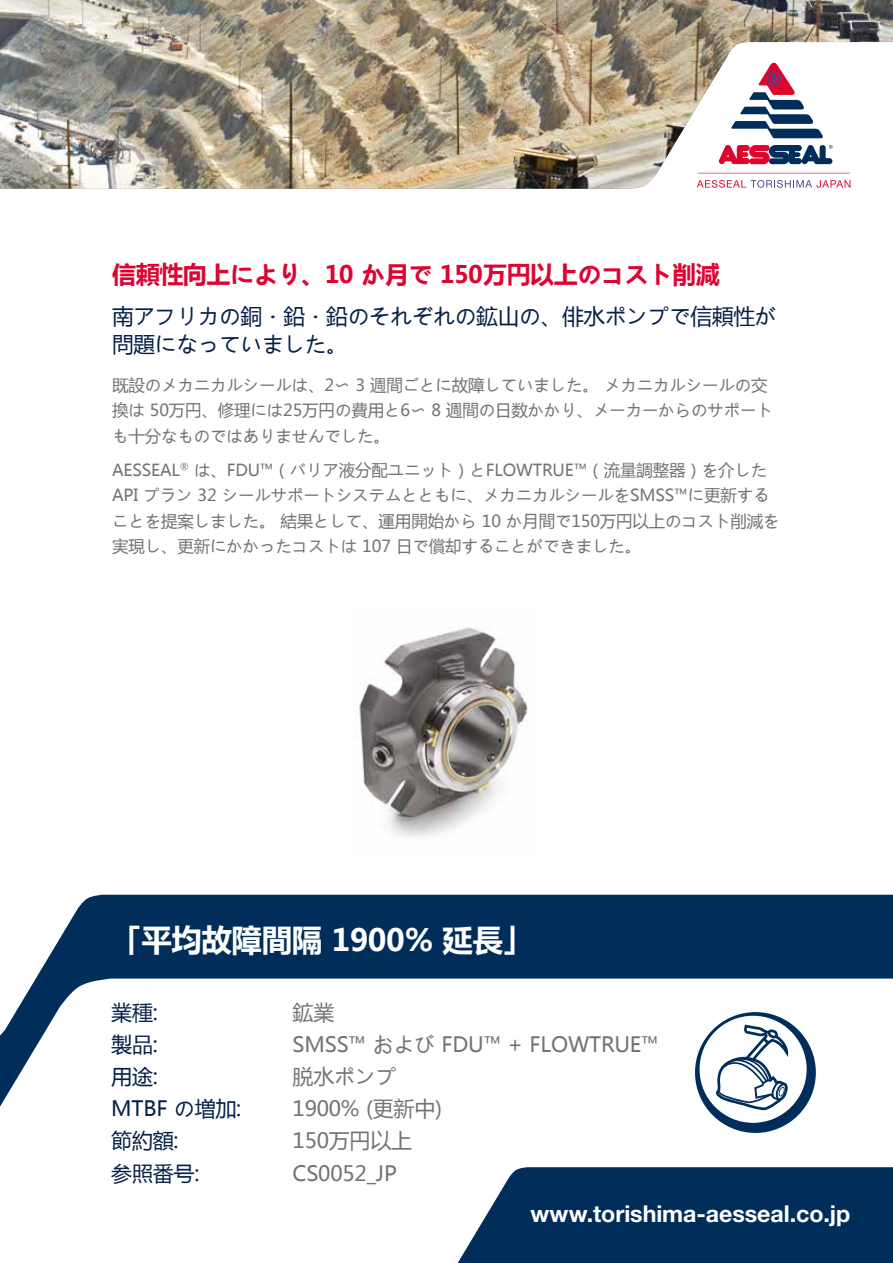
<style>
.page{position:relative;width:893px;height:1263px;background:#fff}
.page>*{position:absolute;margin:0;border:0;box-sizing:border-box;transform-origin:0 0}
.Case_Studies_White_H{font:700 30.6px "Microsoft Ya Hei";letter-spacing:-.015em;color:#fff}
.Headline{font:700 24px "Microsoft Ya Hei";letter-spacing:-.015em;color:#dd0432}
.Website{font:700 23.25px "Helvetica Neue LTW1 G";letter-spacing:-.005em;color:#fff}
.Subline{font:21.75px/28.5px "Microsoft Ya Hei";letter-spacing:-.015em;color:#062047}
.Case_Studies_Tabs{font:21px "Microsoft Ya Hei";letter-spacing:-.01em;color:#717376}
.Case_Studies_Tabs-2{font:21px "Microsoft Ya Hei";letter-spacing:-.01em;color:#062047}
.Body_copy_11pt{font:16.5px/25.5px "Microsoft Ya Hei";letter-spacing:-.01em;color:#717376}
</style>
<div class="page">
<img style="left:0;top:0;width:893px;height:189px">
<div style="left:36px;top:895px;width:857px;height:83px;background:#002d59"></div>
<svg style="left:0;top:978px;width:893px;height:155px"></svg>
<img style="left:359px;top:627px;width:169px;height:210px">
<svg style="left:457px;top:1167px;width:436px;height:96px;background:#123c64"></svg>
<svg style="left:698px;top:173px;width:152px;height:1px"></svg>
<svg style="left:719px;top:145px;width:113px;height:19px"></svg>
<svg style="left:697px;top:180px;width:153px;height:8px"></svg>
<svg style="left:731px;top:63px;width:92px;height:75px"></svg>
<div style="left:695px;top:1012px;width:121px;height:121px;background:#002d59;border-radius:50%"></div>
<div style="left:700px;top:1016px;width:107px;height:107px;background:#fff;border-radius:50%"></div>
<svg style="left:715px;top:1024px;width:73px;height:86px"></svg>
<p class="Headline" style="left:112px;top:257px;width:609px">信頼性向上により、10 か月で 150万円以上のコスト削減</p>
<p class="Subline" style="left:112px;top:301px;width:666px">南アフリカの銅・鉛・鉛のそれぞれの鉱山の、俳水ポンプで信頼性が問題になっていました。</p>
<p class="Body_copy_11pt" style="left:112px;top:371px;width:662px">既設のメカニカルシールは、2〜 3 週間ごとに故障していました。 メカニカルシールの交換は 50万円、修理には25万円の費用と6〜 8 週間の日数かかり、メーカーからのサポートも十分なものではありませんでした。</p>
<p class="Body_copy_11pt" style="left:112px;top:456px;width:669px">AESSEAL<sup>®</sup> は、FDU™（バリア液分配ユニット）とFLOWTRUE™（流量調整器）を介したAPI プラン 32 シールサポートシステムとともに、メカニカルシールをSMSS™に更新することを提案しました。 結果として、運用開始から 10 か月間で150万円以上のコスト削減を実現し、更新にかかったコストは 107 日で償却することができました。</p>
<p class="Case_Studies_White_H" style="left:111px;top:918px;width:423px">「平均故障間隔 1900% 延長」</p>
<p class="Case_Studies_Tabs-2" style="left:111px;top:998px;width:48px">業種:</p>
<p class="Case_Studies_Tabs" style="left:293px;top:998px;width:43px">鉱業</p>
<p class="Case_Studies_Tabs-2" style="left:111px;top:1030px;width:48px">製品:</p>
<p class="Case_Studies_Tabs" style="left:293px;top:1030px;width:368px">SMSS™ および FDU™ + FLOWTRUE™</p>
<p class="Case_Studies_Tabs-2" style="left:111px;top:1062px;width:48px">用途:</p>
<p class="Case_Studies_Tabs" style="left:293px;top:1062px;width:106px">脱水ポンプ</p>
<p class="Case_Studies_Tabs-2" style="left:111px;top:1094px;width:132px">MTBF の増加:</p>
<p class="Case_Studies_Tabs" style="left:293px;top:1094px;width:151px">1900% (更新中)</p>
<p class="Case_Studies_Tabs-2" style="left:111px;top:1127px;width:69px">節約額:</p>
<p class="Case_Studies_Tabs" style="left:293px;top:1127px;width:121px">150万円以上</p>
<p class="Case_Studies_Tabs-2" style="left:111px;top:1159px;width:90px">参照番号:</p>
<p class="Case_Studies_Tabs" style="left:293px;top:1159px;width:106px">CS0052_JP</p>
<p class="Website" style="left:530px;top:1199px;width:322px">www.torishima-aesseal.co.jp</p>
</div>
